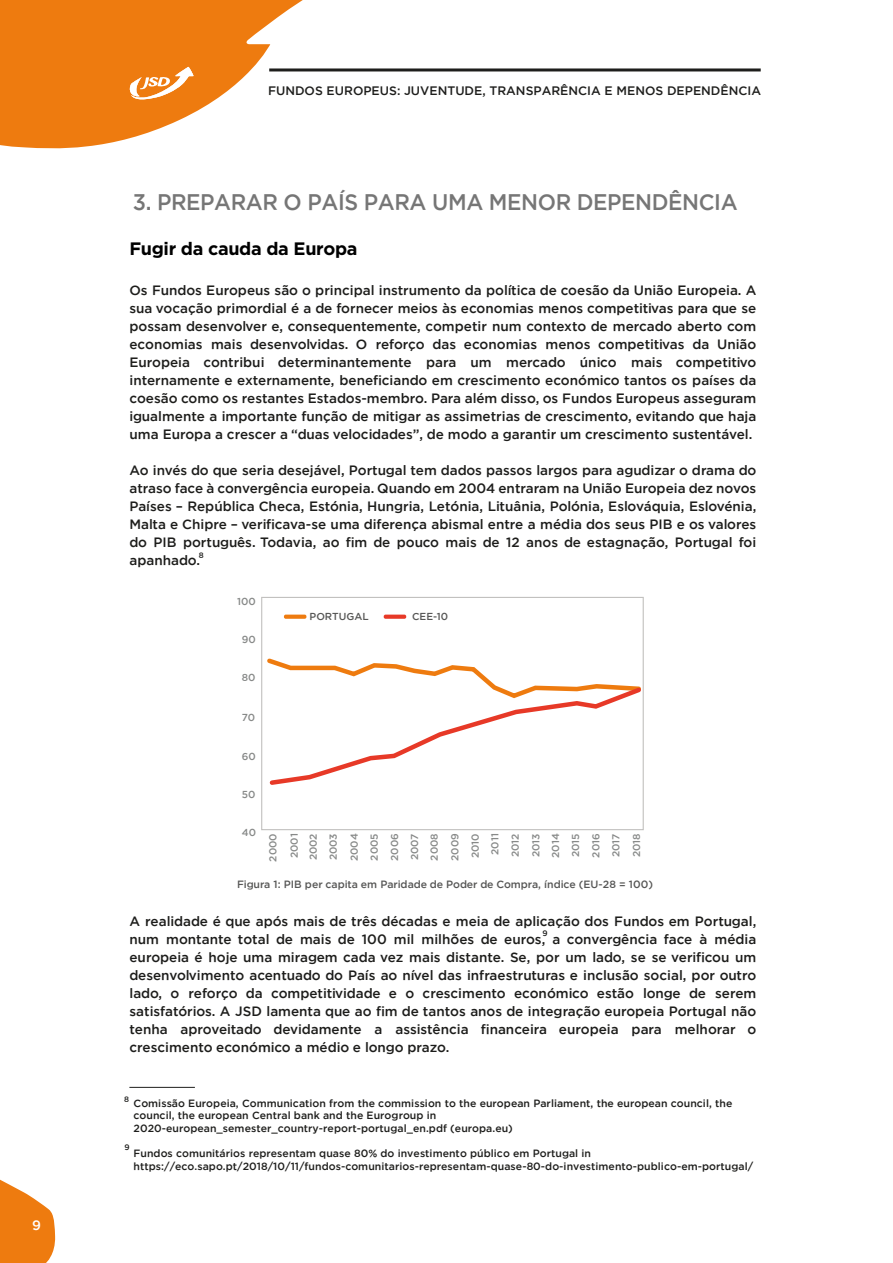
<style>
.page{position:relative;width:893px;height:1263px;background:#fff}
.page>*{position:absolute;margin:0;border:0;box-sizing:border-box;transform-origin:0 0}
.t1{font:500 22.5px "i Ciel Gotham";letter-spacing:-.02em;color:#767676;scale:.96 1}
.t2{font:700 18px "Gotham";letter-spacing:-.02em;color:#000}
.t3{font:500 13.5px/18px "i Ciel Gotham";color:#1d1d1b;text-align:justify}
.t4{font:500 13.5px "i Ciel Gotham";color:#fff}
.t5{font:500 12.3px "i Ciel Gotham";color:#1e1e1c}
.t6{font:500 10.5px/12.6px "i Ciel Gotham";letter-spacing:.005em;color:#1e1e1c}
.t7{font:500 10.5px "i Ciel Gotham";color:#575756}
.t8{font:500 10.05px/20.2px "i Ciel Gotham";color:#878988;text-align:center}
.t9{font:500 10.05px "i Ciel Gotham";color:#575756}
.t10{font:500 7.95px "i Ciel Gotham";color:#1e1e1c}
</style>
<div class="page">
<svg style="left:0;top:1180px;width:56px;height:83px"></svg>
<svg style="left:0;top:0;width:342px;height:149px;fill:#ee7b0f"></svg>
<svg style="left:127px;top:67px;width:67px;height:34px"></svg>
<div style="left:261px;top:597px;width:383px;height:233px;border:1px solid #c2c1bf"></div>
<svg style="left:284px;top:615px;width:22px;height:4px"></svg>
<svg style="left:384px;top:615px;width:22px;height:4px"></svg>
<svg style="left:267px;top:655px;width:377px;height:133px"></svg>
<hr style="left:129px;top:1087px;width:66px;height:1px;background:#1e1e1c">
<hr style="left:269px;top:68px;width:492px;height:3px;background:#1e1e1c">
<p class="t4" style="left:32px;top:1215px;width:10px">9</p>
<p class="t5" style="left:268px;top:82px;width:495px">FUNDOS EUROPEUS: JUVENTUDE, TRANSPARÊNCIA E MENOS DEPENDÊNCIA</p>
<h1 class="t1" style="left:133px;top:185px;width:632px">3. PREPARAR O PAÍS PARA UMA MENOR DEPENDÊNCIA</h1>
<h2 class="t2" style="left:129px;top:238px;width:229px">Fugir da cauda da Europa</h2>
<p class="t3" style="left:129px;top:280px;width:628px">Os Fundos Europeus são o principal instrumento da política de coesão da União Europeia. A sua vocação primordial é a de fornecer meios às economias menos competitivas para que se possam desenvolver e, consequentemente, competir num contexto de mercado aberto com economias mais desenvolvidas. O reforço das economias menos competitivas da União Europeia contribui determinantemente para um mercado único mais competitivo internamente e externamente, beneficiando em crescimento económico tantos os países da coesão como os restantes Estados-membro. Para além disso, os Fundos Europeus asseguram igualmente a importante função de mitigar as assimetrias de crescimento, evitando que haja uma Europa a crescer a “duas velocidades”, de modo a garantir um crescimento sustentável.</p>
<p class="t3" style="left:129px;top:460px;width:628px">Ao invés do que seria desejável, Portugal tem dados passos largos para agudizar o drama do atraso face à convergência europeia. Quando em 2004 entraram na União Europeia dez novos Países – República Checa, Estónia, Hungria, Letónia, Lituânia, Polónia, Eslováquia, Eslovénia, Malta e Chipre – verificava-se uma diferença abismal entre a média dos seus PIB e os valores do PIB português. Todavia, ao fim de pouco mais de 12 anos de estagnação, Portugal foi apanhado.</p>
<p class="t10" style="left:199px;top:550px;width:6px">8</p>
<p class="t8" style="left:237px;top:590px;width:20px">100</p>
<p class="t8" style="left:242px;top:629px;width:15px">90</p>
<p class="t8" style="left:242px;top:667px;width:15px">80</p>
<p class="t8" style="left:242px;top:707px;width:15px">70</p>
<p class="t8" style="left:242px;top:745px;width:15px">60</p>
<p class="t8" style="left:242px;top:784px;width:15px">50</p>
<p class="t8" style="left:242px;top:822px;width:16px">40</p>
<p class="t9" style="left:310px;top:608px;width:61px">PORTUGAL</p>
<p class="t9" style="left:412px;top:608px;width:38px">CEE-10</p>
<p class="t8" style="left:262px;top:861px;width:30px;line-height:21.1px;rotate:-90deg">2000<br>2001</p>
<p class="t8" style="left:303px;top:861px;width:29px;text-align:right;rotate:-90deg">2002<br>2003<br>2004<br>2005<br>2006<br>2007<br>2008<br>2009<br>2010<br>2011<br>2012<br>2013<br>2014<br>2015<br>2016<br>2017<br>2018</p>
<p class="t7" style="left:237px;top:876px;width:417px">Figura 1: PIB per capita em Paridade de Poder de Compra, índice (EU-28 = 100)</p>
<p class="t3" style="left:129px;top:911px;width:628px">A realidade é que após mais de três décadas e meia de aplicação dos Fundos em Portugal, num montante total de mais de 100 mil milhões de euros, a convergência face à média europeia é hoje uma miragem cada vez mais distante. Se, por um lado, se se verificou um desenvolvimento acentuado do País ao nível das infraestruturas e inclusão social, por outro lado, o reforço da competitividade e o crescimento económico estão longe de serem satisfatórios. A JSD lamenta que ao fim de tantos anos de integração europeia Portugal não tenha aproveitado devidamente a assistência financeira europeia para melhorar o crescimento económico a médio e longo prazo.</p>
<p class="t10" style="left:542px;top:927px;width:7px">9</p>
<p class="t10" style="left:124px;top:1093px;width:6px">8</p>
<p class="t6" style="left:134px;top:1096px;width:600px">Comissão Europeia, Communication from the commission to the european Parliament, the european council, the council, the european Central bank and the Eurogroup in<br>2020-european_semester_country-report-portugal_en.pdf (europa.eu)</p>
<p class="t6" style="left:134px;top:1146px;width:621px">Fundos comunitários representam quase 80% do investimento público em Portugal in https://eco.sapo.pt/2018/10/11/fundos-comunitarios-representam-quase-80-do-investimento-publico-em-portugal/</p>
<p class="t10" style="left:124px;top:1141px;width:7px">9</p>
</div>
